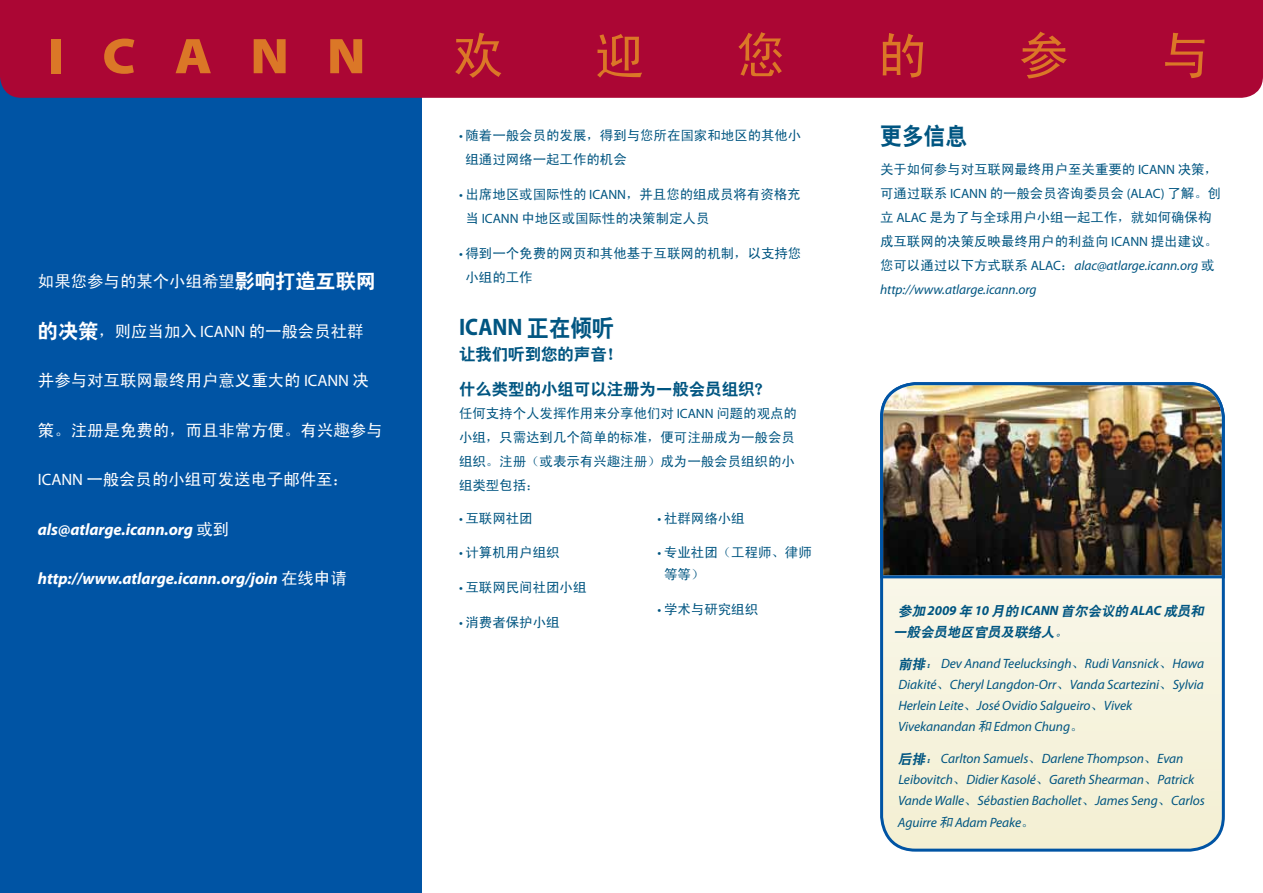
<style>
.page{position:relative;width:1263px;height:893px;background:#fff}
.page>*{position:absolute;margin:0;border:0;box-sizing:border-box;transform-origin:0 0}
.t1{font:50.55px "Sim Hei";color:#db7727}
.t2{font:900 semi-expanded 50.55px "Myriad Pro";letter-spacing:.755em;color:#db7727}
.t3{font:700 23.85px "Myriad Pro";color:#005581;scale:.91 1}
.t4{font:23.85px "Heiti CSEG";color:#005581;scale:.91 1}
.t5{font:16.5px "Sim Hei";letter-spacing:-.005em;color:#fff}
.t6{font:italic 700 16.5px "Myriad Pro";letter-spacing:-.005em;color:#fff}
.t7{font:16.5px/34.8px "Heiti CSEG";letter-spacing:-.005em;color:#005581}
.t8{font:13.5px/24px "Sim Hei";letter-spacing:-.005em;color:#005581}
.t9{font:italic 13.5px/21.1px "Myriad Pro";letter-spacing:-.005em;color:#005581}
.t10{font:italic 700 13.5px "Myriad Pro";letter-spacing:-.005em;color:#005581}
.t11{font:italic 13.5px "Heiti CSEG";color:#005581}
.s1{font-family:"Heiti CSEG";font-size:20.25px}
.s2{font-family:"Myriad Pro"}
.s3{font-family:"Sim Hei";font-weight:400;font-style:normal}
.s4{font-family:"Heiti CSEG";font-weight:400}
.s5{font-family:"Sim Hei";font-style:normal}
.s6{font-style:normal}
.s7{font-family:"Heiti CSEG"}
.s8{font-family:"Sim Hei"}
</style>
<div class="page">
<div style="left:0;top:0;width:421px;height:893px;background:#0054a4"></div>
<div style="left:0;top:0;width:1263px;height:98px;background:#ab0634"></div>
<svg style="left:884px;top:580px;width:339px;height:268px;background:#f4f2dd"></svg>
<img style="left:880px;top:382px;width:345px;height:198px">
<h1 class="t2" style="left:48px;top:27px;width:319px">ICANN</h1>
<h1 class="t1" style="left:452px;top:30px;width:52px">欢</h1>
<h1 class="t1" style="left:594px;top:30px;width:52px">迎</h1>
<h1 class="t1" style="left:735px;top:30px;width:52px">您</h1>
<h1 class="t1" style="left:877px;top:30px;width:52px">的</h1>
<h1 class="t1" style="left:1018px;top:30px;width:52px">参</h1>
<h1 class="t1" style="left:1160px;top:30px;width:52px">与</h1>
<p class="t5" style="left:38px;top:273px;width:340px">如果您参与的某个小组希望<span class="s1">影响打造互联网</span></p>
<p class="t5" style="left:38px;top:323px;width:327px"><span class="s1">的决策</span>，则应当加入 <span class="s2">ICANN</span> 的一般会员社群</p>
<p class="t5" style="left:38px;top:372px;width:332px">并参与对互联网最终用户意义重大的 <span class="s2">ICANN</span> 决</p>
<p class="t5" style="left:38px;top:422px;width:346px">策。注册是免费的，而且非常方便。有兴趣参与</p>
<p class="t5" style="left:38px;top:471px;width:313px"><span class="s2">ICANN</span> 一般会员的小组可发送电子邮件至：</p>
<p class="t6" style="left:38px;top:520px;width:193px">als@atlarge.icann.org <span class="s3">或到</span></p>
<p class="t6" style="left:38px;top:570px;width:310px">http://www.atlarge.icann.org/join <span class="s3">在线申请</span></p>
<p class="t8" style="left:465px;top:124px;width:337px;text-indent:-7px"><span class="s2">•</span> 随着一般会员的发展，得到与您所在国家和地区的其他小组通过网络一起工作的机会</p>
<p class="t8" style="left:465px;top:182px;width:337px;text-indent:-7px"><span class="s2">•</span> 出席地区或国际性的 <span class="s2">ICANN</span>，并且您的组成员将有资格充当 <span class="s2">ICANN</span> 中地区或国际性的决策制定人员</p>
<p class="t8" style="left:465px;top:241px;width:337px;text-indent:-7px"><span class="s2">•</span> 得到一个免费的网页和其他基于互联网的机制，以支持您小组的工作</p>
<h2 class="t3" style="left:459px;top:314px;width:172px">ICANN <span class="s4">正在倾听</span></h2>
<p class="t7" style="left:459px;top:337px;width:314px">让我们听到您的声音！<br>什么类型的小组可以注册为一般会员组织？</p>
<p class="t8" style="left:459px;top:401px;width:339px">任何支持个人发挥作用来分享他们对 <span class="s2">ICANN</span> 问题的观点的小组，只需达到几个简单的标准，便可注册成为一般会员组织。注册（或表示有兴趣注册）成为一般会员组织的小组类型包括：</p>
<p class="t8" style="left:459px;top:506px;width:75px"><span class="s2">•</span> 互联网社团</p>
<p class="t8" style="left:459px;top:541px;width:102px"><span class="s2">•</span> 计算机用户组织</p>
<p class="t8" style="left:459px;top:575px;width:129px"><span class="s2">•</span> 互联网民间社团小组</p>
<p class="t8" style="left:459px;top:610px;width:102px"><span class="s2">•</span> 消费者保护小组</p>
<p class="t8" style="left:657px;top:506px;width:89px"><span class="s2">•</span> 社群网络小组</p>
<p class="t8" style="left:664px;top:542px;width:149px;line-height:21.3px;text-indent:-7px"><span class="s2">•</span> 专业社团（工程师、律师等等）</p>
<p class="t8" style="left:657px;top:597px;width:102px"><span class="s2">•</span> 学术与研究组织</p>
<h2 class="t4" style="left:880px;top:124px;width:97px">更多信息</h2>
<p class="t8" style="left:880px;top:157px;width:343px">关于如何参与对互联网最终用户至关重要的 <span class="s2">ICANN</span> 决策，可通过联系 <span class="s2">ICANN</span> 的一般会员咨询委员会 <span class="s2">(ALAC)</span> 了解。创立 <span class="s2">ALAC</span> 是为了与全球用户小组一起工作，就如何确保构成互联网的决策反映最终用户的利益向 <span class="s2">ICANN</span> 提出建议。</p>
<p class="t9" style="left:880px;top:254px;width:336px;line-height:24px"><span class="s5">您可以通过以下方式联系</span> <span class="s6">ALAC</span><span class="s5">：</span>alac@atlarge.icann.org <span class="s5">或</span>http://www.atlarge.icann.org</p>
<p class="t10" style="left:898px;top:603px;width:310px"><span class="s4">参加</span> 2009 <span class="s4">年</span> 10 <span class="s4">月的</span> ICANN <span class="s4">首尔会议的</span>ALAC <span class="s4">成员和</span></p>
<p class="t11" style="left:893px;top:625px;width:179px">一般会员地区官员及联络人。</p>
<p class="t9" style="left:898px;top:653px;width:307px"><span class="s7">前排：</span> Dev Anand Teelucksingh<span class="s5">、</span>Rudi Vansnick<span class="s5">、</span>Hawa Diakité<span class="s5">、</span>Cheryl Langdon-Orr<span class="s5">、</span>Vanda Scartezini<span class="s5">、</span>Sylvia Herlein Leite<span class="s5">、</span>José Ovidio Salgueiro<span class="s5">、</span>Vivek Vivekanandan <span class="s8">和</span> Edmon Chung<span class="s5">。</span></p>
<p class="t9" style="left:898px;top:748px;width:308px"><span class="s7">后排：</span> Carlton Samuels<span class="s5">、</span>Darlene Thompson<span class="s5">、</span>Evan Leibovitch<span class="s5">、</span>Didier Kasolé<span class="s5">、</span>Gareth Shearman<span class="s5">、</span>Patrick Vande Walle<span class="s5">、</span>Sébastien Bachollet<span class="s5">、</span>James Seng<span class="s5">、</span>Carlos Aguirre <span class="s8">和</span> Adam Peake<span class="s5">。</span></p>
</div>
